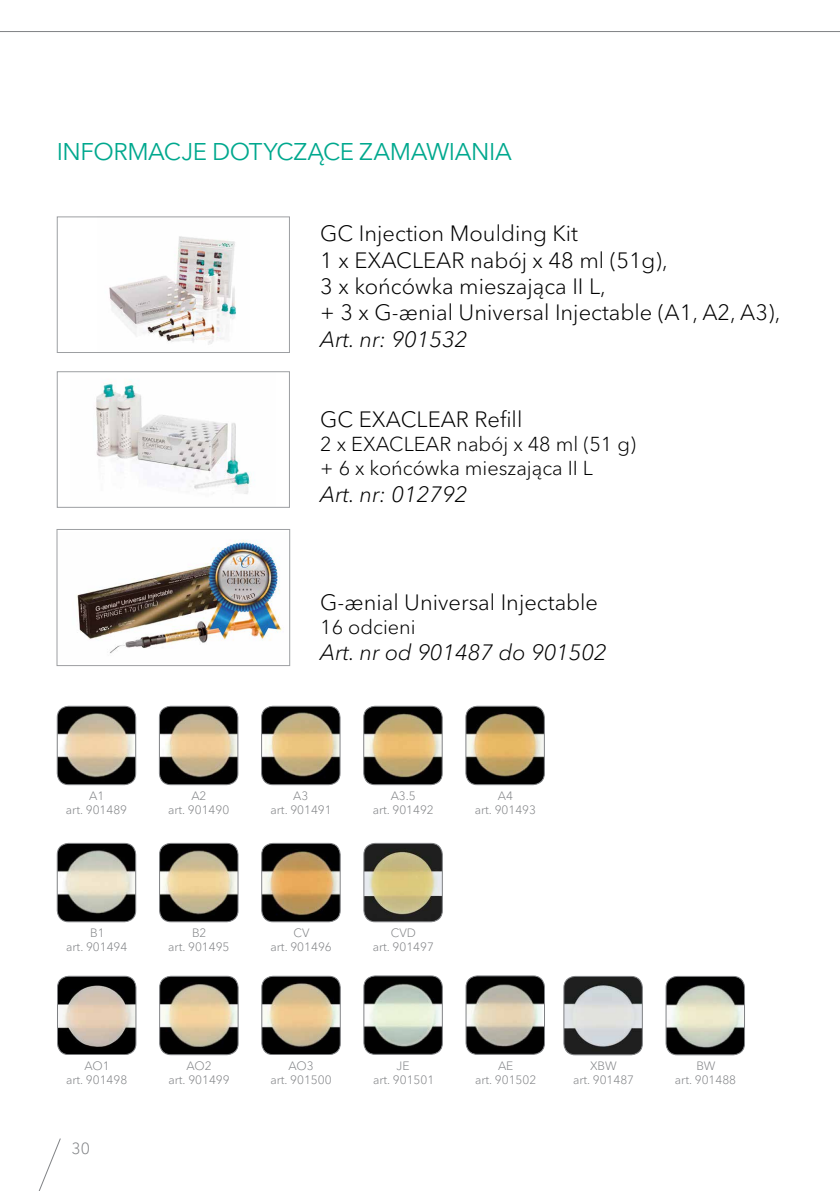
<style>
.page{position:relative;width:840px;height:1191px;background:#fff}
.page>*{position:absolute;margin:0;border:0;box-sizing:border-box;transform-origin:0 0}
.t1{font:24px "Avenir Next Cyr";letter-spacing:-.015em;color:#00a88e}
.t2{font:300 22px/26.4px "Avenir Next Cyr";color:#000}
.t3{font:italic 300 22px "Avenir Next Cyr";color:#000}
.t4{font:300 20px/24px "Avenir Next Cyr";color:#000}
.t5{font:300 16px "Avenir Next Cyr";color:#808285}
.t6{font:300 12px/14.4px "Avenir Next Cyr";color:#808285;text-align:center}
</style>
<div class="page">
<svg style="left:38px;top:1138px;width:23px;height:53px"></svg>
<hr style="left:0;top:31px;width:839px;height:1px;background:#808285">
<img style="left:77px;top:540px;width:205px;height:114px">
<div style="left:57px;top:529px;width:233px;height:137px;border:1px solid #9d9fa2"></div>
<img style="left:109px;top:236px;width:128px;height:109px">
<div style="left:57px;top:217px;width:232px;height:136px;border:1px solid #9d9fa2"></div>
<img style="left:57px;top:706px;width:79px;height:78px">
<div style="left:57px;top:706px;width:79px;height:79px;border:1px solid #808285;border-radius:11px"></div>
<img style="left:159px;top:706px;width:79px;height:78px">
<div style="left:159px;top:706px;width:79px;height:79px;border:1px solid #808285;border-radius:11px"></div>
<img style="left:261px;top:706px;width:79px;height:78px">
<div style="left:261px;top:706px;width:79px;height:79px;border:1px solid #808285;border-radius:11px"></div>
<img style="left:363px;top:706px;width:79px;height:78px">
<div style="left:363px;top:706px;width:79px;height:79px;border:1px solid #808285;border-radius:11px"></div>
<img style="left:466px;top:706px;width:78px;height:78px">
<div style="left:465px;top:706px;width:79px;height:79px;border:1px solid #808285;border-radius:11px"></div>
<img style="left:57px;top:977px;width:79px;height:77px">
<div style="left:57px;top:975px;width:79px;height:80px;border:1px solid #808285;border-radius:11px"></div>
<img style="left:159px;top:977px;width:79px;height:77px">
<div style="left:159px;top:975px;width:79px;height:80px;border:1px solid #808285;border-radius:11px"></div>
<img style="left:263px;top:976px;width:77px;height:78px">
<div style="left:261px;top:975px;width:79px;height:80px;border:1px solid #808285;border-radius:11px"></div>
<img style="left:564px;top:976px;width:78px;height:78px">
<div style="left:563px;top:976px;width:79px;height:79px;border:1px solid #808285;border-radius:11px"></div>
<img style="left:667px;top:976px;width:77px;height:78px">
<div style="left:665px;top:976px;width:79px;height:79px;border:1px solid #808285;border-radius:11px"></div>
<img style="left:363px;top:976px;width:79px;height:78px">
<div style="left:363px;top:975px;width:79px;height:79px;border:1px solid #808285;border-radius:11px"></div>
<img style="left:466px;top:976px;width:78px;height:78px">
<div style="left:465px;top:975px;width:79px;height:79px;border:1px solid #808285;border-radius:11px"></div>
<img style="left:159px;top:843px;width:79px;height:78px">
<div style="left:159px;top:843px;width:79px;height:79px;border:1px solid #808285;border-radius:11px"></div>
<img style="left:261px;top:843px;width:79px;height:78px">
<div style="left:261px;top:843px;width:79px;height:79px;border:1px solid #808285;border-radius:11px"></div>
<img style="left:364px;top:843px;width:78px;height:78px">
<div style="left:363px;top:843px;width:79px;height:79px;border:1px solid #808285;border-radius:11px"></div>
<img style="left:57px;top:843px;width:79px;height:78px">
<div style="left:57px;top:843px;width:79px;height:79px;border:1px solid #808285;border-radius:11px"></div>
<img style="left:96px;top:380px;width:154px;height:114px">
<div style="left:57px;top:371px;width:232px;height:136px;border:1px solid #9d9fa2"></div>
<h1 class="t1" style="left:57px;top:137px;width:456px">INFORMACJE DOTYCZĄCE ZAMAWIANIA</h1>
<h2 class="t2" style="left:320px;top:220px;width:461px">GC Injection Moulding Kit<br>1 x EXACLEAR nabój x 48 ml (51g),<br>3 x końcówka mieszająca II L,<br>+ 3 x G-ænial Universal Injectable (A1, A2, A3),</h2>
<h2 class="t3" style="left:320px;top:326px;width:148px">Art. nr: 901532</h2>
<h2 class="t2" style="left:320px;top:406px;width:203px">GC EXACLEAR Refill</h2>
<h3 class="t4" style="left:320px;top:432px;width:317px">2 x EXACLEAR nabój x 48 ml (51 g) + 6 x końcówka mieszająca II L</h3>
<h2 class="t3" style="left:320px;top:481px;width:148px">Art. nr: 012792</h2>
<h2 class="t2" style="left:320px;top:589px;width:279px">G-ænial Universal Injectable</h2>
<h3 class="t4" style="left:320px;top:615px;width:97px">16 odcieni</h3>
<h2 class="t3" style="left:320px;top:639px;width:288px">Art. nr od 901487 do 901502</h2>
<p class="t6" style="left:66px;top:788px;width:63px">A1<br>art. 901489</p>
<p class="t6" style="left:168px;top:788px;width:63px">A2<br>art. 901490</p>
<p class="t6" style="left:270px;top:788px;width:63px">A3<br>art. 901491</p>
<p class="t6" style="left:372px;top:788px;width:63px">A3.5<br>art. 901492</p>
<p class="t6" style="left:474px;top:788px;width:63px">A4<br>art. 901493</p>
<p class="t6" style="left:66px;top:925px;width:63px">B1<br>art. 901494</p>
<p class="t6" style="left:168px;top:925px;width:63px">B2<br>art. 901495</p>
<p class="t6" style="left:270px;top:925px;width:63px">CV<br>art. 901496</p>
<p class="t6" style="left:372px;top:925px;width:63px">CVD<br>art. 901497</p>
<p class="t6" style="left:373px;top:1058px;width:63px">JE<br>art. 901501</p>
<p class="t6" style="left:475px;top:1058px;width:63px">AE<br>art. 901502</p>
<p class="t6" style="left:66px;top:1058px;width:63px">AO1<br>art. 901498</p>
<p class="t6" style="left:168px;top:1058px;width:63px">AO2<br>art. 901499</p>
<p class="t6" style="left:270px;top:1058px;width:63px">AO3<br>art. 901500</p>
<p class="t6" style="left:572px;top:1058px;width:63px">XBW<br>art. 901487</p>
<p class="t6" style="left:674px;top:1058px;width:63px">BW<br>art. 901488</p>
<h3 class="t5" style="left:71px;top:1138px;width:20px">30</h3>
</div>
